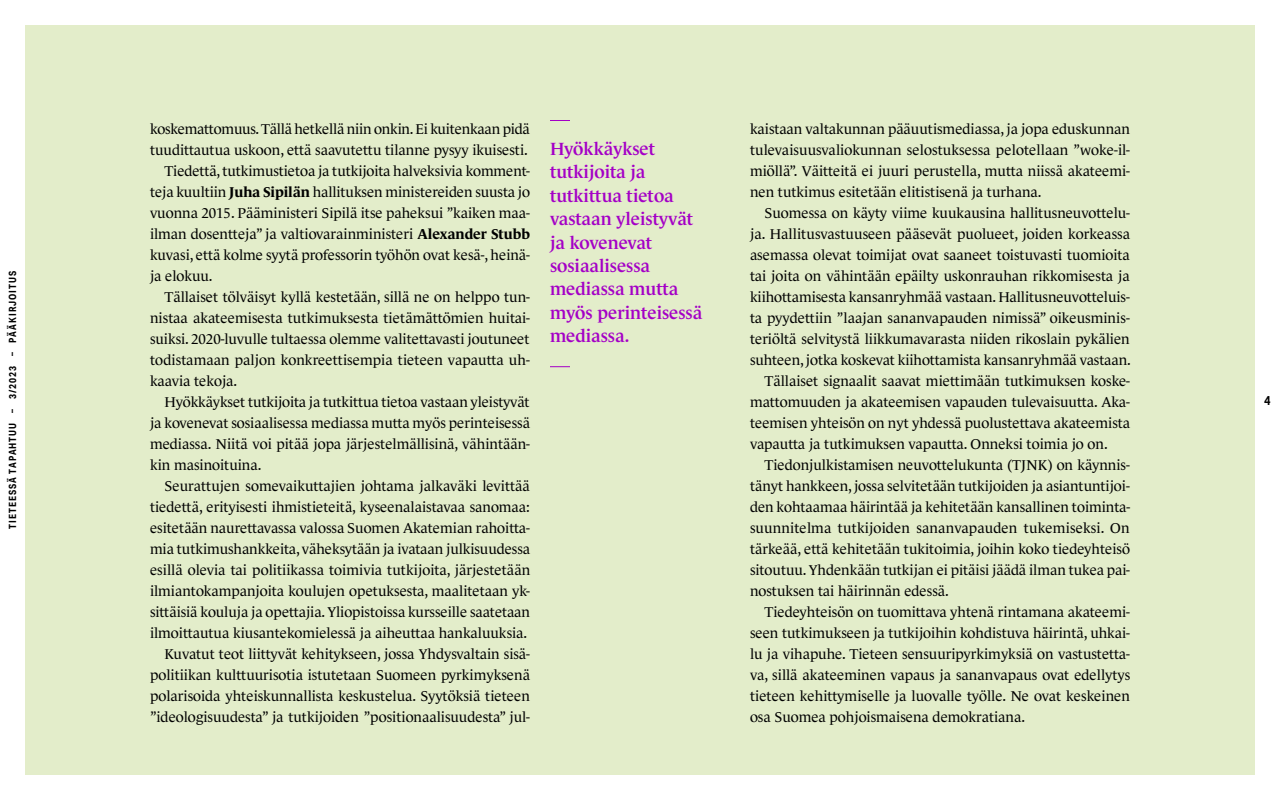
<style>
.page{position:relative;width:1280px;height:800px;background:#fff}
.page>*{position:absolute;margin:0;border:0;box-sizing:border-box;transform-origin:0 0}
.t1{font:600 18px/23.4px "Le Monde Journal Std";color:#a400c6}
.Pääkirjoitus_-_L{font:14.5px/21px "Le Monde Journal Std";color:#000;text-align:justify}
.t2{font:700 13px "Aktiv Grotesk Cd";color:#000}
.t3{font:700 10px "Aktiv Grotesk Cd";letter-spacing:.1em;color:#000}
.s1{font-weight:700}
</style>
<div class="page">
<div style="left:25px;top:25px;width:1230px;height:750px;background:#e3edca"></div>
<svg style="left:550px;top:120px;width:20px;height:1px"></svg>
<svg style="left:550px;top:366px;width:20px;height:1px"></svg>
<p class="t3" style="left:6px;top:529px;width:260px;rotate:-90deg">TIETEESSÄ TAPAHTUU – 3/2023 – PÄÄKIRJOITUS</p>
<p class="Pääkirjoitus_-_L" style="left:150px;top:118px;width:381px">koskemattomuus. Tällä hetkellä niin onkin. Ei kuitenkaan pidä tuudittautua uskoon, että saavutettu tilanne pysyy ikuisesti.</p>
<p class="Pääkirjoitus_-_L" style="left:150px;top:160px;width:382px;text-indent:14px">Tiedettä, tutkimustietoa ja tutkijoita halveksivia komment&shy;teja kuultiin <span class="s1">Juha Sipilän</span> hallituksen ministereiden suusta jo vuonna 2015. Pääministeri Sipilä itse paheksui ”kaiken maa&shy;ilman dosentteja” ja valtiovarainministeri <span class="s1">Alexander Stubb </span>kuvasi, että kolme syytä professorin työhön ovat kesä-, heinä&shy;ja elokuu.</p>
<p class="Pääkirjoitus_-_L" style="left:150px;top:286px;width:382px;text-indent:14px">Tällaiset tölväisyt kyllä kestetään, sillä ne on helppo tun&shy;nistaa akateemisesta tutkimuksesta tietämättömien huitai&shy;suiksi. 2020-luvulle tultaessa olemme valitettavasti joutuneet todistamaan paljon konkreettisempia tieteen vapautta uh&shy;kaavia tekoja.</p>
<p class="Pääkirjoitus_-_L" style="left:150px;top:391px;width:382px;text-indent:14px">Hyökkäykset tutkijoita ja tutkittua tietoa vastaan yleistyvät ja kovenevat sosiaalisessa mediassa mutta myös perinteisessä mediassa. Niitä voi pitää jopa järjestelmällisinä, vähintään&shy;kin masinoituina.</p>
<p class="Pääkirjoitus_-_L" style="left:150px;top:475px;width:382px;text-indent:14px">Seurattujen somevaikuttajien johtama jalkaväki levittää tiedettä, erityisesti ihmistieteitä, kyseenalaistavaa sanomaa: esitetään naurettavassa valossa Suomen Akatemian rahoitta&shy;mia tutkimushankkeita, väheksytään ja ivataan julkisuudessa esillä olevia tai politiikassa toimivia tutkijoita, järjestetään ilmiantokampanjoita koulujen opetuksesta, maalitetaan yk&shy;sittäisiä kouluja ja opettajia. Yliopistoissa kursseille saatetaan ilmoittautua kiusantekomielessä ja aiheuttaa hankaluuksia.</p>
<p class="Pääkirjoitus_-_L" style="left:150px;top:643px;width:382px;text-indent:14px">Kuvatut teot liittyvät kehitykseen, jossa Yhdysvaltain sisä&shy;politiikan kulttuurisotia istutetaan Suomeen pyrkimyksenä polarisoida yhteiskunnallista keskustelua. Syytöksiä tieteen ”ideologisuudesta” ja tutkijoiden ”positionaalisuudesta” jul-</p>
<p class="t1" style="left:550px;top:137px;width:154px">Hyökkäykset tutkijoita ja tutkittua tietoa vastaan yleistyvät ja kovenevat sosiaalisessa mediassa mutta myös perinteisessä mediassa.</p>
<p class="Pääkirjoitus_-_L" style="left:750px;top:118px;width:382px">kaistaan valtakunnan pääuutismediassa, ja jopa eduskunnan tulevaisuusvaliokunnan selostuksessa pelotellaan ”woke-il&shy;miöllä”. Väitteitä ei juuri perustella, mutta niissä akateemi&shy;nen tutkimus esitetään elitistisenä ja turhana.</p>
<p class="Pääkirjoitus_-_L" style="left:750px;top:202px;width:382px;text-indent:14px">Suomessa on käyty viime kuukausina hallitusneuvottelu&shy;ja. Hallitusvastuuseen pääsevät puolueet, joiden korkeassa asemassa olevat toimijat ovat saaneet toistuvasti tuomioita tai joita on vähintään epäilty uskonrauhan rikkomisesta ja kiihottamisesta kansanryhmää vastaan. Hallitusneuvotteluis&shy;ta pyydettiin ”laajan sananvapauden nimissä” oikeusminis&shy;teriöltä selvitystä liikkumavarasta niiden rikoslain pykälien suhteen, jotka koskevat kiihottamista kansanryhmää vastaan.</p>
<p class="Pääkirjoitus_-_L" style="left:750px;top:370px;width:382px;text-indent:14px">Tällaiset signaalit saavat miettimään tutkimuksen koske&shy;mattomuuden ja akateemisen vapauden tulevaisuutta. Aka&shy;teemisen yhteisön on nyt yhdessä puolustettava akateemista vapautta ja tutkimuksen vapautta. Onneksi toimia jo on.</p>
<p class="Pääkirjoitus_-_L" style="left:750px;top:454px;width:382px;text-indent:14px">Tiedonjulkistamisen neuvottelukunta (TJNK) on käynnis&shy;tänyt hankkeen, jossa selvitetään tutkijoiden ja asiantuntijoi&shy;den kohtaamaa häirintää ja kehitetään kansallinen toiminta&shy;suunnitelma tutkijoiden sananvapauden tukemiseksi. On tärkeää, että kehitetään tukitoimia, joihin koko tiedeyhteisö sitoutuu. Yhdenkään tutkijan ei pitäisi jäädä ilman tukea pai&shy;nostuksen tai häirinnän edessä.</p>
<p class="Pääkirjoitus_-_L" style="left:750px;top:601px;width:382px;text-indent:14px">Tiedeyhteisön on tuomittava yhtenä rintamana akateemi&shy;seen tutkimukseen ja tutkijoihin kohdistuva häirintä, uhkai&shy;lu ja vihapuhe. Tieteen sensuuripyrkimyksiä on vastustetta&shy;va, sillä akateeminen vapaus ja sananvapaus ovat edellytys tieteen kehittymiselle ja luovalle työlle. Ne ovat keskeinen osa Suomea pohjoismaisena demokratiana.</p>
<p class="t2" style="left:1264px;top:392px;width:8px">4</p>
</div>
